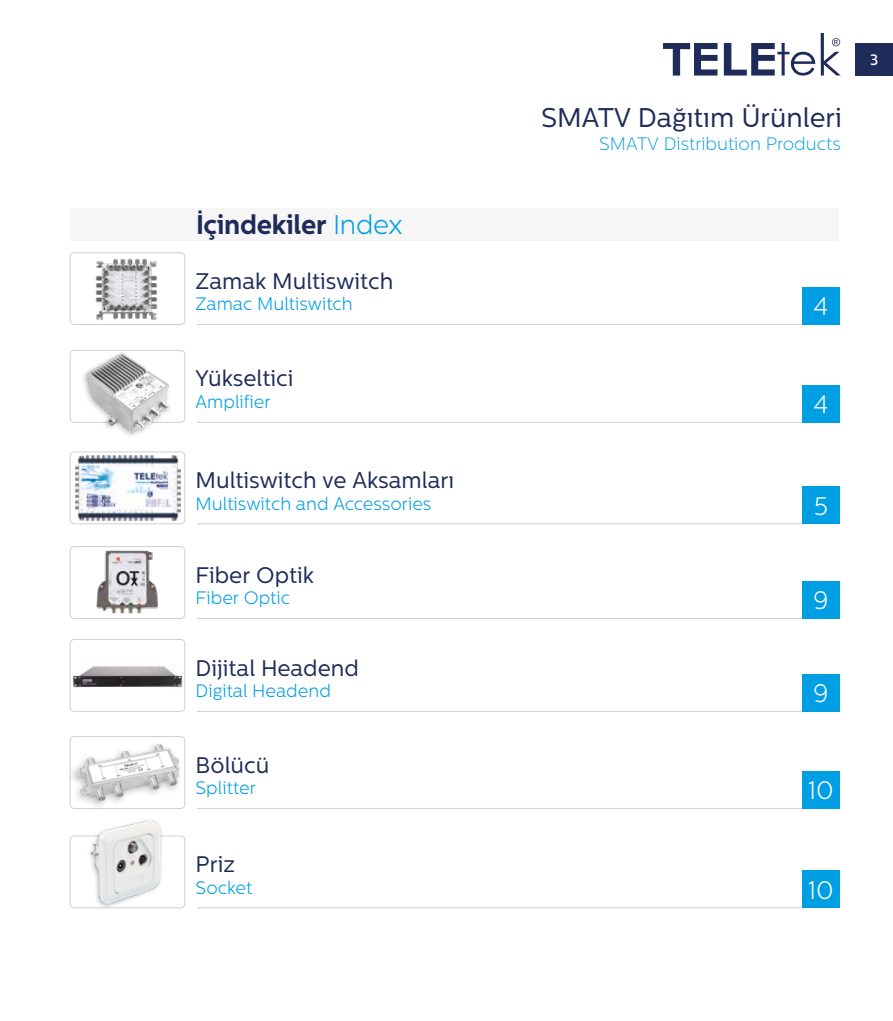
<style>
.page{position:relative;width:893px;height:1021px;background:#fff}
.page>*{position:absolute;margin:0;border:0;box-sizing:border-box;transform-origin:0 0}
.t1{font:27px "Centrale Sans";color:#1f2c5a}
.t2{font:700 27px "Centrale Sans";letter-spacing:-.01em;color:#1f2c5a}
.t3{font:300 25.35px "Centrale Sans";color:#fff}
.t4{font:22.5px "Centrale Sans";color:#1f2c5a}
.t5{font:300 18px "Centrale Sans";color:#009fe3}
.t6{font:200 18px "Centrale Sans";color:#009fe3}
.t7{font:500 15px "Centrale Sans";color:#fff}
.s1{font-weight:300;color:#009fe3}
</style>
<div class="page">
<div style="left:856px;top:43px;width:37px;height:32px;background:#1f2c5a"></div>
<svg style="left:663px;top:43px;width:54px;height:33px"></svg>
<svg style="left:724px;top:43px;width:91px;height:32px"></svg>
<svg style="left:821px;top:33px;width:20px;height:42px"></svg>
<div style="left:70px;top:208px;width:769px;height:33px;background:#f6f6f6"></div>
<div style="left:802px;top:770px;width:38px;height:38px;background:#009fe3"></div>
<hr style="left:197px;top:808px;width:605px;height:1px;background:#d0d0d0">
<div style="left:70px;top:736px;width:115px;height:72px;border:1px solid #d0d0d0;border-radius:4px"></div>
<div style="left:68px;top:739px;width:116px;height:71px;background:#000;opacity:.3"></div>
<img style="left:77px;top:744px;width:102px;height:57px">
<div style="left:802px;top:870px;width:38px;height:38px;background:#009fe3"></div>
<hr style="left:197px;top:907px;width:605px;height:1px;background:#d0d0d0">
<div style="left:70px;top:835px;width:115px;height:73px;border:1px solid #d0d0d0;border-radius:4px"></div>
<div style="left:85px;top:818px;width:79px;height:91px;background:#000;opacity:.3"></div>
<img style="left:90px;top:820px;width:71px;height:83px">
<div style="left:802px;top:385px;width:38px;height:37px;background:#009fe3"></div>
<hr style="left:197px;top:422px;width:605px;height:1px;background:#d0d0d0">
<div style="left:70px;top:350px;width:115px;height:72px;border:1px solid #d0d0d0;border-radius:4px"></div>
<div style="left:80px;top:350px;width:92px;height:90px;background:#fff"></div>
<img style="left:87px;top:353px;width:82px;height:81px">
<div style="left:802px;top:486px;width:38px;height:38px;background:#009fe3"></div>
<hr style="left:197px;top:523px;width:605px;height:1px;background:#d0d0d0">
<div style="left:70px;top:451px;width:115px;height:73px;border:1px solid #d0d0d0;border-radius:4px"></div>
<img style="left:75px;top:455px;width:105px;height:68px">
<div style="left:802px;top:287px;width:38px;height:38px;background:#009fe3"></div>
<hr style="left:197px;top:324px;width:605px;height:1px;background:#d0d0d0">
<div style="left:70px;top:252px;width:115px;height:73px;border:1px solid #d0d0d0;border-radius:4px"></div>
<img style="left:93px;top:258px;width:69px;height:67px">
<div style="left:802px;top:581px;width:38px;height:37px;background:#009fe3"></div>
<hr style="left:197px;top:618px;width:605px;height:1px;background:#d0d0d0">
<div style="left:70px;top:546px;width:115px;height:72px;border:1px solid #d0d0d0;border-radius:4px"></div>
<img style="left:96px;top:551px;width:62px;height:62px">
<div style="left:802px;top:673px;width:38px;height:38px;background:#009fe3"></div>
<hr style="left:197px;top:711px;width:605px;height:1px;background:#d0d0d0">
<div style="left:70px;top:639px;width:115px;height:72px;border:1px solid #d0d0d0;border-radius:4px"></div>
<img style="left:73px;top:666px;width:110px;height:22px">
<h1 class="t2" style="left:196px;top:208px;width:208px">İçindekiler <span class="s1">Index</span></h1>
<h1 class="t1" style="left:541px;top:102px;width:302px">SMATV Dağıtım Ürünleri</h1>
<p class="t6" style="left:599px;top:134px;width:243px">SMATV Distribution Products</p>
<p class="t4" style="left:196px;top:268px;width:199px">Zamak Multiswitch</p>
<p class="t5" style="left:196px;top:294px;width:159px">Zamac Multiswitch</p>
<h2 class="t3" style="left:813px;top:292px;width:16px">4</h2>
<p class="t4" style="left:196px;top:366px;width:99px">Yükseltici</p>
<p class="t5" style="left:196px;top:392px;width:76px">Amplif ier</p>
<h2 class="t3" style="left:813px;top:390px;width:16px">4</h2>
<p class="t4" style="left:196px;top:467px;width:260px">Multiswitch ve Aksamları</p>
<p class="t5" style="left:196px;top:493px;width:237px">Multiswitch and Accessories</p>
<h2 class="t3" style="left:814px;top:491px;width:16px">5</h2>
<p class="t4" style="left:196px;top:562px;width:120px">Fiber Optik</p>
<p class="t5" style="left:196px;top:588px;width:96px">Fiber Optic</p>
<h2 class="t3" style="left:813px;top:586px;width:17px">9</h2>
<p class="t4" style="left:196px;top:655px;width:165px">Dijital Headend</p>
<p class="t5" style="left:196px;top:680px;width:137px">Digital Headend</p>
<h2 class="t3" style="left:813px;top:679px;width:17px">9</h2>
<p class="t4" style="left:196px;top:752px;width:75px">Bölücü</p>
<p class="t5" style="left:196px;top:778px;width:62px">Splitter</p>
<h2 class="t3" style="left:808px;top:776px;width:27px">10</h2>
<p class="t4" style="left:196px;top:851px;width:41px">Priz</p>
<p class="t5" style="left:196px;top:877px;width:58px">Socket</p>
<h2 class="t3" style="left:808px;top:875px;width:27px">10</h2>
<p class="t7" style="left:870px;top:51px;width:10px">3</p>
</div>
